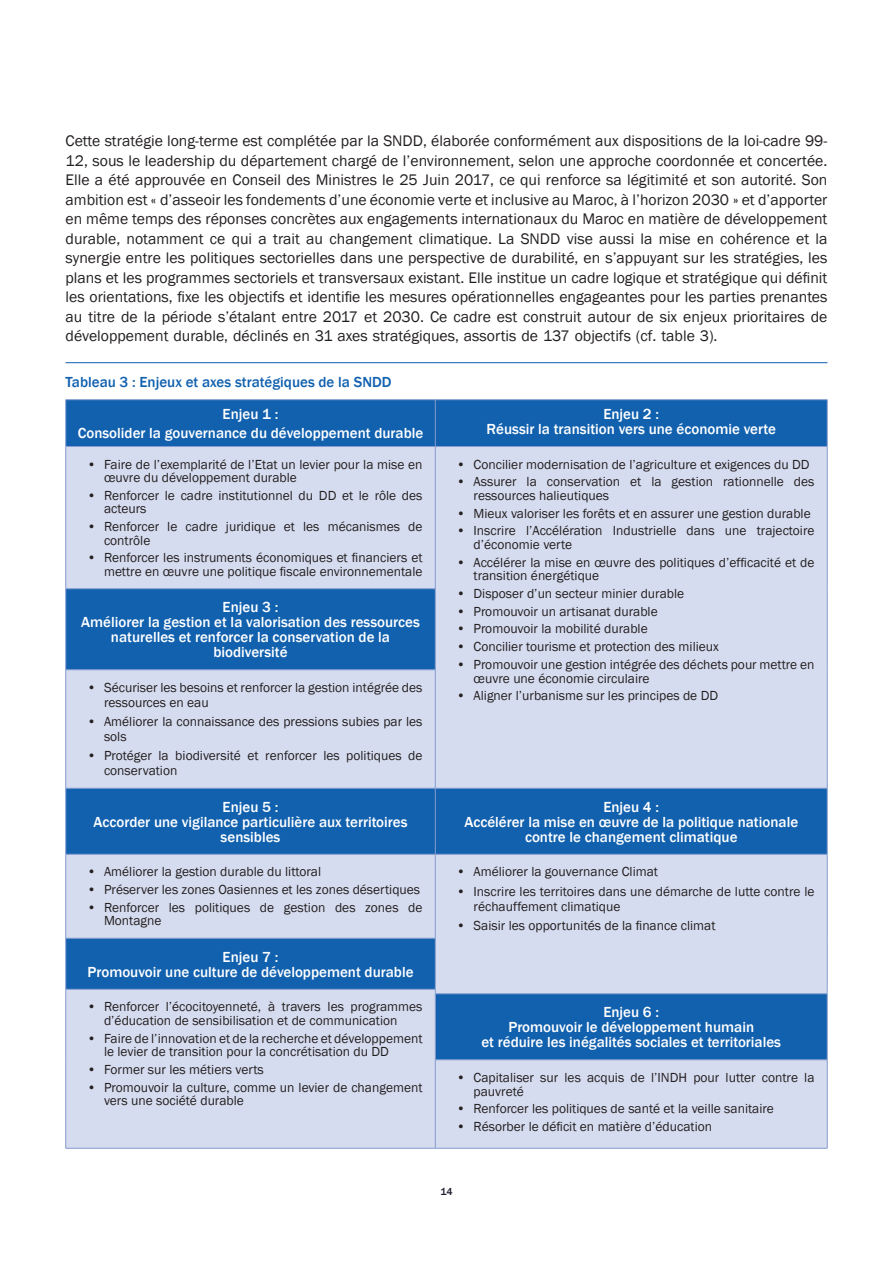
<style>
.page{position:relative;width:893px;height:1263px;background:#fff}
.page>*{position:absolute;margin:0;border:0;box-sizing:border-box;transform-origin:0 0}
.Texte{font:15.75px/19.5px "Franklin Gothic";color:#231f20;text-align:justify}
.Texte-2{font:500 15px/15px "Franklin Gothic";color:#fff;text-align:center}
.Figure{font:500 15px "Franklin Gothic";color:#1161af}
.Texte-3{font:13.5px/13.5px "Franklin Gothic";color:#231f20}
.t1{font:500 10.5px "Franklin Gothic";color:#231e32}
.s1{font-weight:500}
</style>
<div class="page">
<hr style="left:66px;top:362px;width:761px;height:1px;background:#1161af">
<div style="left:66px;top:400px;width:761px;height:46px;background:#1161af"></div>
<div style="left:66px;top:447px;width:761px;height:701px;background:#d6dcef"></div>
<svg style="left:66px;top:589px;width:761px;height:471px;background:#91b1d8"></svg>
<hr style="left:65px;top:400px;width:1px;height:46px;background:#869ccf">
<hr style="left:65px;top:447px;width:1px;height:141px;background:#869ccf">
<hr style="left:66px;top:399px;width:369px;height:1px;background:#869ccf">
<hr style="left:66px;top:446px;width:369px;height:1px;background:#869ccf">
<hr style="left:435px;top:400px;width:1px;height:46px;background:#869ccf">
<hr style="left:435px;top:447px;width:1px;height:141px;background:#869ccf">
<hr style="left:435px;top:399px;width:392px;height:1px;background:#869ccf">
<hr style="left:435px;top:446px;width:392px;height:1px;background:#869ccf">
<hr style="left:827px;top:400px;width:1px;height:46px;background:#869ccf">
<hr style="left:827px;top:447px;width:1px;height:142px;background:#869ccf">
<hr style="left:827px;top:589px;width:1px;height:81px;background:#869ccf">
<hr style="left:827px;top:670px;width:1px;height:118px;background:#869ccf">
<hr style="left:65px;top:670px;width:1px;height:118px;background:#869ccf">
<hr style="left:435px;top:670px;width:1px;height:118px;background:#869ccf">
<hr style="left:65px;top:854px;width:1px;height:84px;background:#869ccf">
<hr style="left:435px;top:854px;width:1px;height:84px;background:#869ccf">
<hr style="left:827px;top:854px;width:1px;height:84px;background:#869ccf">
<hr style="left:827px;top:938px;width:1px;height:51px;background:#869ccf">
<hr style="left:65px;top:994px;width:1px;height:66px;background:#869ccf">
<hr style="left:65px;top:1060px;width:1px;height:88px;background:#869ccf">
<hr style="left:66px;top:1148px;width:369px;height:1px;background:#869ccf">
<hr style="left:435px;top:1060px;width:1px;height:88px;background:#869ccf">
<hr style="left:827px;top:1060px;width:1px;height:88px;background:#869ccf">
<hr style="left:435px;top:1148px;width:392px;height:1px;background:#869ccf">
<hr style="left:65px;top:589px;width:1px;height:80px;background:#869ccf">
<hr style="left:66px;top:588px;width:369px;height:1px;background:#869ccf">
<hr style="left:435px;top:589px;width:1px;height:80px;background:#869ccf">
<hr style="left:66px;top:669px;width:369px;height:1px;background:#869ccf">
<hr style="left:65px;top:788px;width:1px;height:66px;background:#869ccf">
<hr style="left:66px;top:788px;width:369px;height:1px;background:#869ccf">
<hr style="left:66px;top:854px;width:369px;height:1px;background:#869ccf">
<hr style="left:65px;top:938px;width:1px;height:51px;background:#869ccf">
<hr style="left:66px;top:938px;width:369px;height:1px;background:#869ccf">
<hr style="left:435px;top:938px;width:1px;height:51px;background:#869ccf">
<hr style="left:66px;top:989px;width:369px;height:1px;background:#869ccf">
<hr style="left:435px;top:994px;width:1px;height:65px;background:#869ccf">
<hr style="left:435px;top:993px;width:392px;height:1px;background:#869ccf">
<hr style="left:827px;top:994px;width:1px;height:65px;background:#869ccf">
<hr style="left:435px;top:1059px;width:392px;height:1px;background:#869ccf">
<hr style="left:435px;top:788px;width:1px;height:66px;background:#869ccf">
<hr style="left:435px;top:788px;width:392px;height:1px;background:#869ccf">
<hr style="left:827px;top:788px;width:1px;height:66px;background:#869ccf">
<hr style="left:435px;top:854px;width:392px;height:1px;background:#869ccf">
<p class="Texte" style="left:66px;top:131px;width:763px">Cette stratégie long-terme est complétée par la SNDD, élaborée conformément aux dispositions de la loi-cadre 99- 12, sous le leadership du département chargé de l’environnement, selon une approche coordonnée et concertée.<br>Elle a été approuvée en Conseil des Ministres le 25 Juin 2017, ce qui renforce sa légitimité et son autorité. Son ambition est « d’asseoir les fondements d’une économie verte et inclusive au Maroc, à l’horizon 2030 » et d’apporter en même temps des réponses concrètes aux engagements internationaux du Maroc en matière de développement durable, notamment ce qui a trait au changement climatique. La SNDD vise aussi la mise en cohérence et la synergie entre les politiques sectorielles dans une perspective de durabilité, en s’appuyant sur les stratégies, les plans et les programmes sectoriels et transversaux existant. Elle institue un cadre logique et stratégique qui définit les orientations, fixe les objectifs et identifie les mesures opérationnelles engageantes pour les parties prenantes au titre de la période s’étalant entre 2017 et 2030. Ce cadre est construit autour de six enjeux prioritaires de développement durable, déclinés en 31 axes stratégiques, assortis de 137 objectifs (cf. table 3).</p>
<p class="Figure" style="left:66px;top:372px;width:328px">Tableau 3 : Enjeux et axes stratégiques de la SNDD</p>
<p class="Texte-2" style="left:223px;top:406px;width:57px">Enjeu 1 :</p>
<p class="Texte-2" style="left:78px;top:426px;width:347px">Consolider la gouvernance du développement durable</p>
<p class="Texte-2" style="left:487px;top:406px;width:291px">Enjeu 2 :<br>Réussir la transition vers une économie verte</p>
<p class="Texte-3" style="left:104px;top:458px;width:320px;text-indent:-17px">• Faire de l’exemplarité de l’Etat un levier pour la mise en œuvre du développement durable</p>
<p class="Texte-3" style="left:104px;top:489px;width:320px;text-indent:-17px">• Renforcer le cadre institutionnel du DD et le rôle des acteurs</p>
<p class="Texte-3" style="left:104px;top:520px;width:320px;text-indent:-17px">• Renforcer le cadre juridique et les mécanismes de contrôle</p>
<p class="Texte-3" style="left:87px;top:551px;width:337px;text-align:right">• Renforcer les instruments économiques et financiers et mettre en œuvre une politique fiscale environnementale</p>
<p class="Texte-3" style="left:457px;top:458px;width:355px">• Concilier modernisation de l’agriculture et exigences du DD</p>
<p class="Texte-3" style="left:474px;top:475px;width:342px;text-indent:-17px">• Assurer la conservation et la gestion rationnelle des ressources halieutiques</p>
<p class="Texte-3" style="left:457px;top:507px;width:356px">• Mieux valoriser les forêts et en assurer une gestion durable</p>
<p class="Texte-3" style="left:474px;top:524px;width:342px;text-indent:-17px">• Inscrire l’Accélération Industrielle dans une trajectoire d’économie verte</p>
<p class="Texte-3" style="left:474px;top:556px;width:342px;text-indent:-17px">• Accélérer la mise en œuvre des politiques d’efficacité et de transition énergétique</p>
<p class="Texte-3" style="left:457px;top:587px;width:229px">• Disposer d’un secteur minier durable</p>
<p class="Texte-3" style="left:457px;top:605px;width:203px">• Promouvoir un artisanat durable</p>
<p class="Texte-3" style="left:457px;top:622px;width:193px">• Promouvoir la mobilité durable</p>
<p class="Texte-3" style="left:457px;top:640px;width:264px">• Concilier tourisme et protection des milieux</p>
<p class="Texte-3" style="left:474px;top:658px;width:342px;text-indent:-17px">• Promouvoir une gestion intégrée des déchets pour mettre en œuvre une économie circulaire</p>
<p class="Texte-3" style="left:457px;top:689px;width:263px">• Aligner l’urbanisme sur les principes de DD</p>
<p class="Texte-2" style="left:81px;top:600px;width:340px">Enjeu 3 :<br>Améliorer la gestion et la valorisation des ressources naturelles et renforcer la conservation de la biodiversité</p>
<p class="Texte-3" style="left:104px;top:680px;width:320px;line-height:15px;text-indent:-17px">• Sécuriser les besoins et renforcer la gestion intégrée des ressources en eau</p>
<p class="Texte-3" style="left:104px;top:714px;width:320px;line-height:15px;text-indent:-17px">• Améliorer la connaissance des pressions subies par les sols</p>
<p class="Texte-3" style="left:104px;top:749px;width:320px;line-height:15px;text-indent:-17px">• Protéger la biodiversité et renforcer les politiques de conservation</p>
<p class="Texte-2" style="left:94px;top:799px;width:315px">Enjeu 5 :<br>Accorder une vigilance particulière aux territoires sensibles</p>
<p class="Texte-2" style="left:464px;top:799px;width:335px">Enjeu 4 :<br>Accélérer la mise en œuvre de la politique nationale contre le changement climatique</p>
<p class="Texte-3" style="left:87px;top:865px;width:236px">• Améliorer la gestion durable du littoral</p>
<p class="Texte-3" style="left:87px;top:883px;width:335px">• Préserver les zones Oasiennes et les zones désertiques</p>
<p class="Texte-3" style="left:104px;top:901px;width:320px;text-indent:-17px">• Renforcer les politiques de gestion des zones de<br>Montagne</p>
<p class="Texte-3" style="left:457px;top:865px;width:203px"><span class="s1">•</span> Améliorer la gouvernance Climat</p>
<p class="Texte-3" style="left:474px;top:884px;width:342px;line-height:15px;text-indent:-17px">• Inscrire les territoires dans une démarche de lutte contre le réchauffement climatique</p>
<p class="Texte-3" style="left:457px;top:919px;width:260px">• Saisir les opportunités de la finance climat</p>
<p class="Texte-2" style="left:88px;top:949px;width:327px">Enjeu 7 :<br>Promouvoir une culture de développement durable</p>
<p class="Texte-3" style="left:104px;top:1000px;width:320px;text-indent:-17px">• Renforcer l’écocitoyenneté, à travers les programmes d’éducation de sensibilisation et de communication</p>
<p class="Texte-3" style="left:104px;top:1032px;width:320px;text-indent:-17px">• Faire de l’innovation et de la recherche et développement le levier de transition pour la concrétisation du DD</p>
<p class="Texte-3" style="left:87px;top:1063px;width:178px">• Former sur les métiers verts</p>
<p class="Texte-3" style="left:104px;top:1081px;width:320px;text-indent:-17px">• Promouvoir la culture, comme un levier de changement vers une société durable</p>
<p class="Texte-2" style="left:481px;top:1005px;width:301px">Enjeu 6 :<br>Promouvoir le développement humain<br>et réduire les inégalités sociales et territoriales</p>
<p class="Texte-3" style="left:474px;top:1071px;width:342px;text-indent:-17px">• Capitaliser sur les acquis de l’INDH pour lutter contre la pauvreté</p>
<p class="Texte-3" style="left:457px;top:1102px;width:319px">• Renforcer les politiques de santé et la veille sanitaire</p>
<p class="Texte-3" style="left:457px;top:1120px;width:257px">• Résorber le déficit en matière d’éducation</p>
<p class="t1" style="left:440px;top:1185px;width:14px">14</p>
</div>
